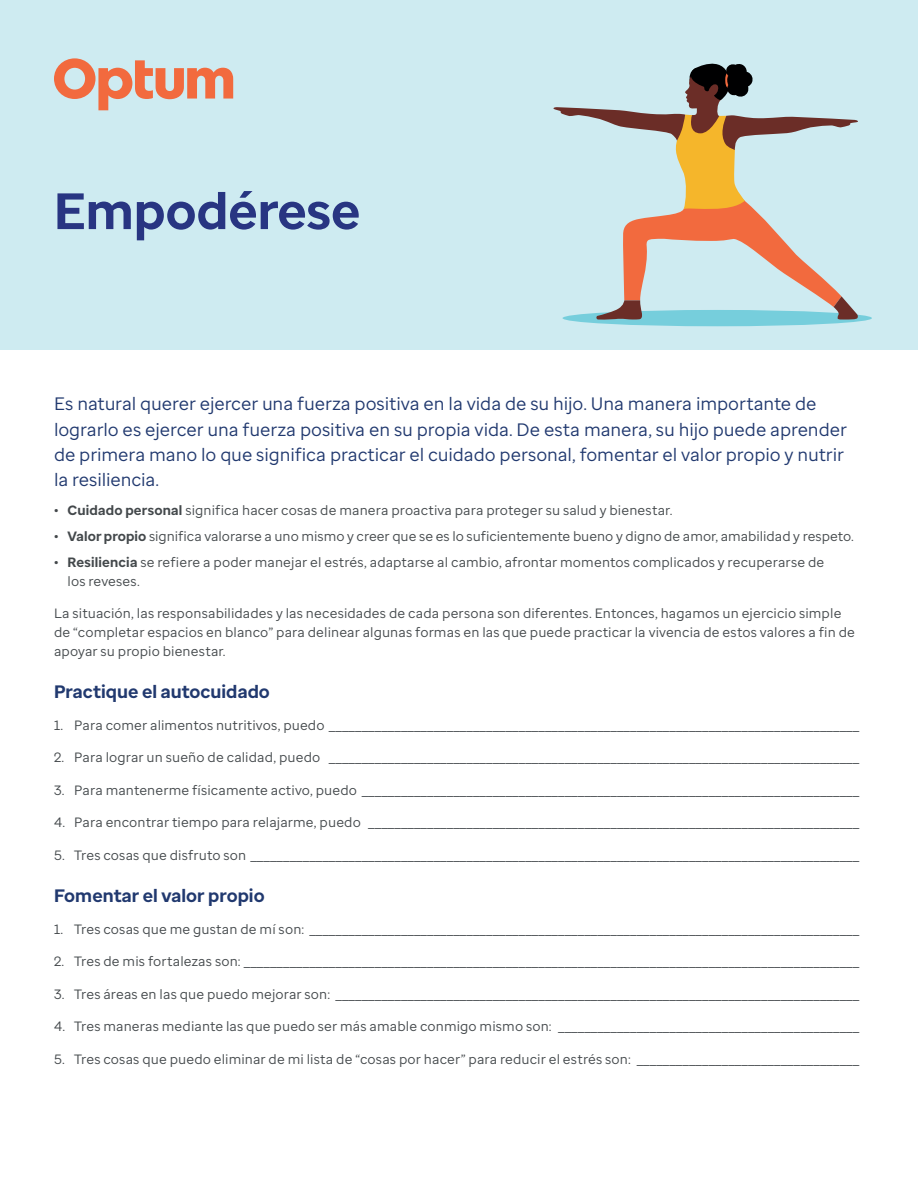
<style>
.page{position:relative;width:918px;height:1188px;background:#fff}
.page>*{position:absolute;margin:0;border:0;box-sizing:border-box;transform-origin:0 0}
.t1{font:700 51px "Optum Sans";color:#283582}
.Intro{font:18px/25.2px "Optum Sans";letter-spacing:-.005em;color:#21396f}
.Subhead{font:700 18px "Optum Sans";letter-spacing:.005em;color:#21396f}
.Body{font:13.5px/18.9px "Optum Sans";letter-spacing:.01em;color:#43484b}
.s1{font-weight:700}
</style>
<div class="page">
<div style="left:0;top:0;width:918px;height:350px;background:#ceebf1"></div>
<div style="left:563px;top:310px;width:309px;height:16px;background:#76cedc;border-radius:50%"></div>
<svg style="left:553px;top:63px;width:305px;height:257px"></svg>
<svg style="left:54px;top:58px;width:179px;height:52px"></svg>
<p class="t1" style="left:54px;top:178px;width:308px">Empodérese</p>
<p class="Intro" style="left:54px;top:391px;width:794px">Es natural querer ejercer una fuerza positiva en la vida de su hijo. Una manera importante de lograrlo es ejercer una fuerza positiva en su propia vida. De esta manera, su hijo puede aprender de primera mano lo que significa practicar el cuidado personal, fomentar el valor propio y nutrir la resiliencia.</p>
<p class="Body" style="left:54px;top:501px;width:620px"><span class="s1">• Cuidado personal</span> significa hacer cosas de manera proactiva para proteger su salud y bienestar.</p>
<p class="Body" style="left:54px;top:527px;width:801px"><span class="s1">• Valor propio</span> significa valorarse a uno mismo y creer que se es lo suficientemente bueno y digno de amor, amabilidad y respeto.</p>
<p class="Body" style="left:68px;top:552px;width:758px;text-indent:-14px"><span class="s1">• Resiliencia</span> se refiere a poder manejar el estrés, adaptarse al cambio, afrontar momentos complicados y recuperarse de los reveses.</p>
<p class="Body" style="left:54px;top:604px;width:803px">La situación, las responsabilidades y las necesidades de cada persona son diferentes. Entonces, hagamos un ejercicio simple de “completar espacios en blanco” para delinear algunas formas en las que puede practicar la vivencia de estos valores a fin de apoyar su propio bienestar.</p>
<p class="Subhead" style="left:54px;top:680px;width:217px">Practique el autocuidado</p>
<p class="Body" style="left:54px;top:716px;width:807px">1. Para comer alimentos nutritivos, puedo _________________________________________________________________________________</p>
<p class="Body" style="left:54px;top:748px;width:807px">2. Para lograr un sueño de calidad, puedo _________________________________________________________________________________</p>
<p class="Body" style="left:54px;top:781px;width:807px">3. Para mantenerme físicamente activo, puedo ____________________________________________________________________________</p>
<p class="Body" style="left:54px;top:813px;width:807px">4. Para encontrar tiempo para relajarme, puedo ___________________________________________________________________________</p>
<p class="Body" style="left:54px;top:845px;width:807px">5. Tres cosas que disfruto son _____________________________________________________________________________________________</p>
<p class="Subhead" style="left:54px;top:883px;width:212px">Fomentar el valor propio</p>
<p class="Body" style="left:54px;top:920px;width:807px">1. Tres cosas que me gustan de mí son: ____________________________________________________________________________________</p>
<p class="Body" style="left:54px;top:952px;width:807px">2. Tres de mis fortalezas son: ______________________________________________________________________________________________</p>
<p class="Body" style="left:54px;top:984px;width:807px">3. Tres áreas en las que puedo mejorar son: ________________________________________________________________________________</p>
<p class="Body" style="left:54px;top:1017px;width:807px">4. Tres maneras mediante las que puedo ser más amable conmigo mismo son: ______________________________________________</p>
<p class="Body" style="left:54px;top:1049px;width:807px">5. Tres cosas que puedo eliminar de mi lista de “cosas por hacer” para reducir el estrés son: __________________________________</p>
</div>
